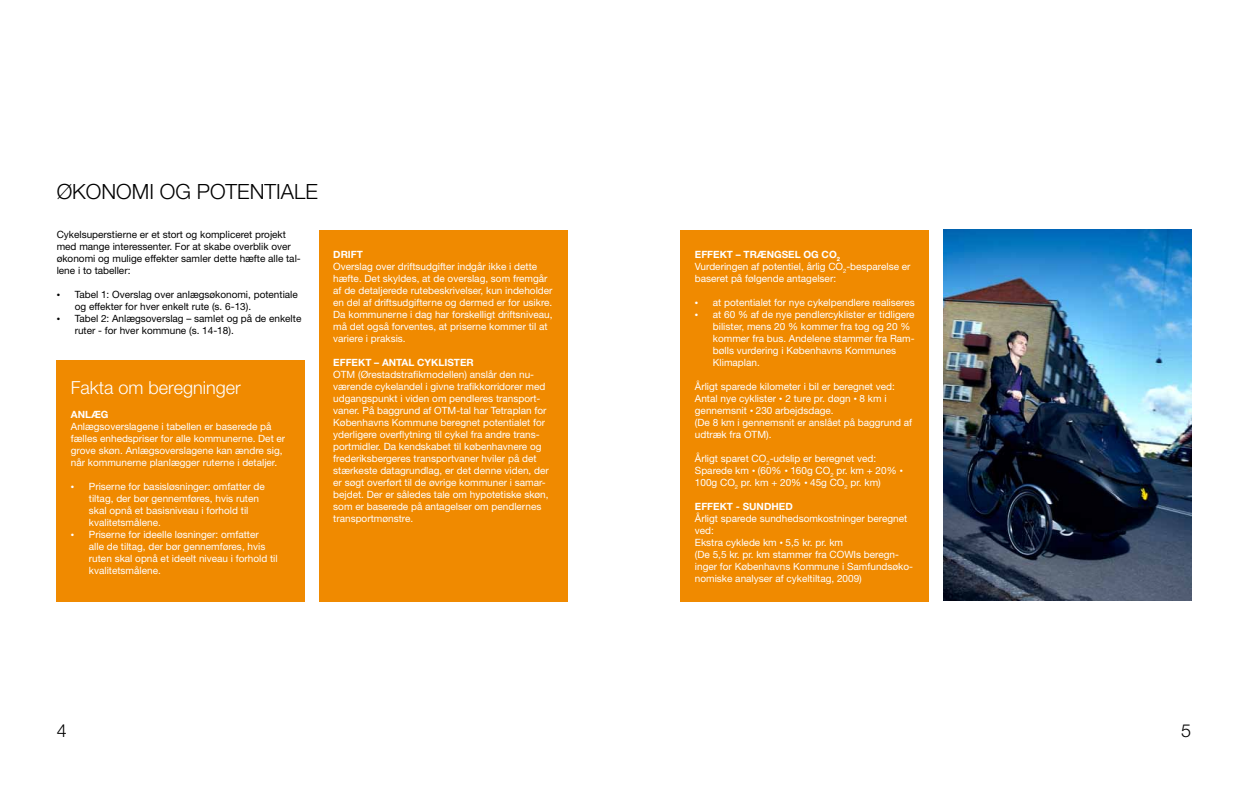
<style>
.page{position:relative;width:1248px;height:794px;background:#fff}
.page>*{position:absolute;margin:0;border:0;box-sizing:border-box;transform-origin:0 0}
.t1{font:300 21px "Helvetica Neue";color:#000}
.t2{font:300 18px "Helvetica Neue";color:#fff}
.t3{font:300 18px "Helvetica Neue";color:#000}
.t4{font:10px/12px "Helvetica Neue";color:#fff}
.t5{font:10px/12px "Helvetica Neue";color:#000}
.t6{font:700 10px "Helvetica Neue";color:#fff}
.s1{font-family:"Myriad Pro";font-size:12px}
.s2{font-weight:700}
.s3{font-family:"Klavika";font-weight:300}
</style>
<div class="page">
<div style="left:57px;top:360px;width:248px;height:241px;background:#f08a00"></div>
<div style="left:319px;top:230px;width:248px;height:371px;background:#f08a00"></div>
<div style="left:680px;top:230px;width:248px;height:371px;background:#f08a00"></div>
<img style="left:943px;top:230px;width:248px;height:370px">
<h1 class="t1" style="left:57px;top:183px;width:263px">ØKONOMI OG POTENTIALE</h1>
<p class="t5" style="left:57px;top:228px;width:245px">Cykelsuperstierne er et stort og kompliceret projekt med mange interessenter. For at skabe overblik over økonomi og mulige effekter samler dette hæfte alle tal&shy;lene i to tabeller:</p>
<p class="t5" style="left:75px;top:288px;width:224px;text-indent:-18px"><span class="s1">•</span> Tabel 1: Overslag over anlægsøkonomi, potentiale og effekter for hver enkelt rute (s. 6-13).</p>
<p class="t5" style="left:75px;top:312px;width:228px;text-indent:-18px"><span class="s1">•</span> Tabel 2: Anlægsoverslag – samlet og på de enkelte ruter - for hver kommune (s. 14-18).</p>
<h2 class="t2" style="left:71px;top:381px;width:171px">Fakta om beregninger</h2>
<p class="t6" style="left:71px;top:408px;width:39px">ANLÆG</p>
<p class="t4" style="left:71px;top:420px;width:216px">Anlægsoverslagene i tabellen er baserede på fælles enhedspriser for alle kommunerne. Det er grove skøn. Anlægsoverslagene kan ændre sig, når kommunerne planlægger ruterne i detaljer.</p>
<p class="t4" style="left:89px;top:480px;width:177px;text-indent:-18px"><span class="s1">•</span> Priserne for basisløsninger: omfatter de tiltag, der bør gennemføres, hvis ruten skal opnå et basisniveau i forhold til kvalitetsmålene.</p>
<p class="t4" style="left:89px;top:528px;width:190px;text-indent:-18px"><span class="s1">•</span> Priserne for ideelle løsninger: omfatter<br>alle de tiltag, der bør gennemføres, hvis ruten skal opnå et ideelt niveau i forhold til kvalitetsmålene.</p>
<p class="t6" style="left:333px;top:248px;width:31px">DRIFT</p>
<p class="t4" style="left:333px;top:260px;width:221px">Overslag over driftsudgifter indgår ikke i dette hæfte. Det skyldes, at de overslag, som fremgår af de detaljerede rutebeskrivelser, kun indeholder en del af driftsudgifterne og dermed er for usikre.<br>Da kommunerne i dag har forskelligt driftsniveau, må det også forventes, at priserne kommer til at variere i praksis.</p>
<p class="t6" style="left:333px;top:356px;width:142px">EFFEKT – ANTAL CYKLISTER</p>
<p class="t4" style="left:333px;top:368px;width:217px">OTM (Ørestadstrafikmodellen) anslår den nu&shy;værende cykelandel i givne trafikkorridorer med udgangspunkt i viden om pendleres transport&shy;vaner. På baggrund af OTM-tal har Tetraplan for Københavns Kommune beregnet potentialet for yderligere overflytning til cykel fra andre trans&shy;portmidler. Da kendskabet til københavnere og frederiksbergeres transportvaner hviler på det stærkeste datagrundlag, er det denne viden, der er søgt overført til de øvrige kommuner i samar&shy;bejdet. Der er således tale om hypotetiske skøn, som er baserede på antagelser om pendlernes transportmønstre.</p>
<p class="t4" style="left:694px;top:248px;width:217px"><span class="s2">EFFEKT – TRÆNGSEL OG CO</span><sub>2<br></sub>Vurderingen af potentiel, årlig CO<sub>2</sub>-besparelse er baseret på følgende antagelser:</p>
<p class="t4" style="left:694px;top:296px;width:221px"><span class="s1">•</span> at potentialet for nye cykelpendlere realiseres</p>
<p class="t4" style="left:712px;top:308px;width:203px;text-indent:-18px"><span class="s1">•</span> at 60 % af de nye pendlercyklister er tidligere bilister, mens 20 % kommer fra tog og 20 % kommer fra bus. Andelene stammer fra Ram&shy;bølls vurdering i Københavns Kommunes Klimaplan.</p>
<p class="t4" style="left:694px;top:380px;width:219px">Årligt sparede kilometer i bil er beregnet ved:<br>Antal nye cyklister <span class="s3">•</span> 2 ture pr. døgn <span class="s3">•</span> 8 km i gennemsnit <span class="s3">•</span> 230 arbejdsdage.<br>(De 8 km i gennemsnit er anslået på baggrund af udtræk fra OTM).</p>
<p class="t4" style="left:694px;top:452px;width:210px">Årligt sparet CO<sub>2</sub>-udslip er beregnet ved:<br>Sparede km <span class="s3">•</span> (60% <span class="s3">•</span> 160g CO<sub>2</sub> pr. km + 20% <span class="s3">•<br></span>100g CO<sub>2</sub> pr. km + 20% <span class="s3">•</span> 45g CO<sub>2</sub> pr. km)</p>
<p class="t6" style="left:694px;top:500px;width:99px">EFFEKT - SUNDHED</p>
<p class="t4" style="left:694px;top:512px;width:220px">Årligt sparede sundhedsomkostninger beregnet ved:<br>Ekstra cyklede km <span class="s3">•</span> 5,5 kr. pr. km<br>(De 5,5 kr. pr. km stammer fra COWIs beregn&shy;inger for Københavns Kommune i Samfundsøko&shy;nomiske analyser af cykeltiltag, 2009)</p>
<h2 class="t3" style="left:57px;top:724px;width:12px">4</h2>
<h2 class="t3" style="left:1181px;top:724px;width:12px">5</h2>
</div>
